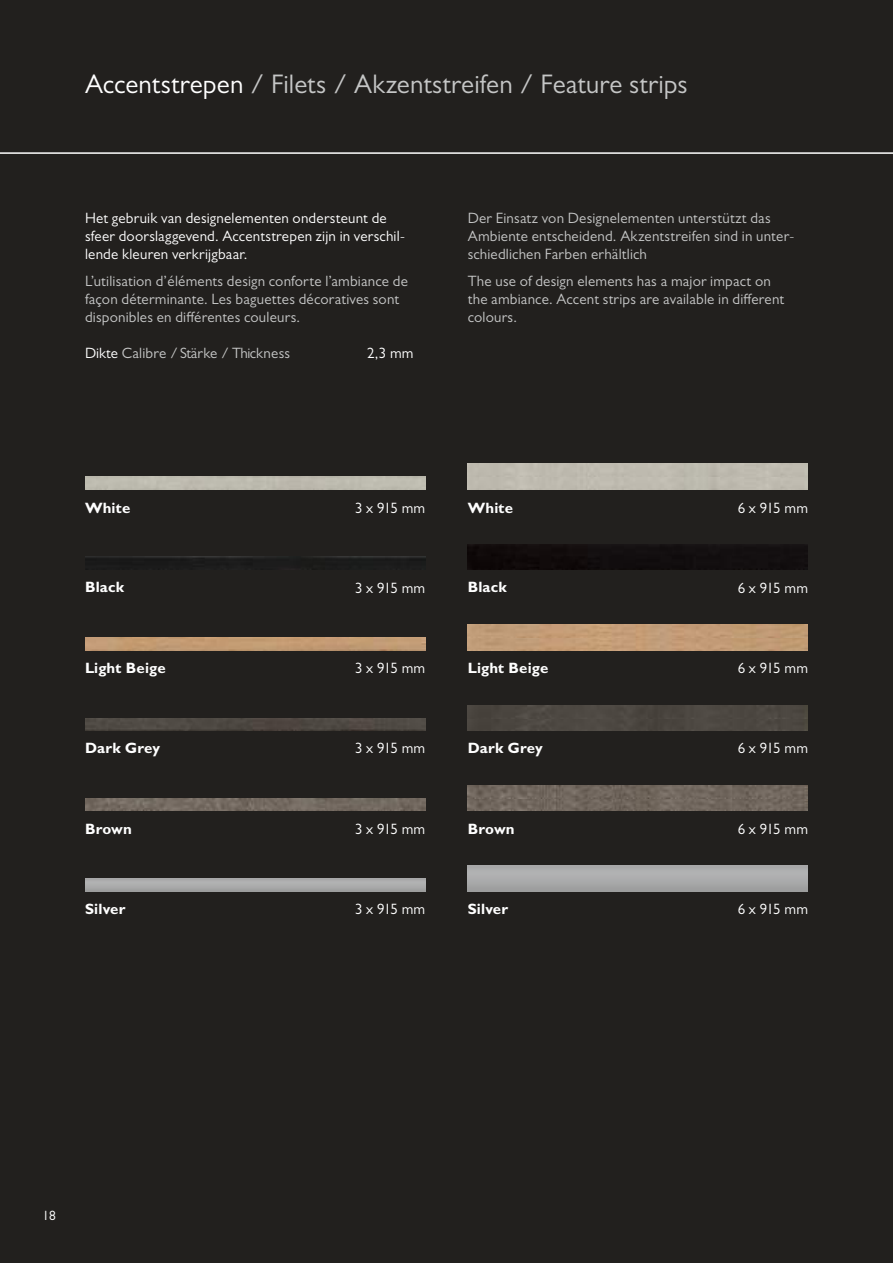
<style>
.page{position:relative;width:893px;height:1263px;background:#22201e}
.page>*{position:absolute;margin:0;border:0;box-sizing:border-box;transform-origin:0 0}
.t1{font:27px "Gill Sans MT Pro";letter-spacing:.005em;color:#c5c6c6}
.t2{font:15px/18px "Gill Sans MT Pro";letter-spacing:.015em;color:#c5c6c6}
.t3{font:15px/18px "Gill Sans MT Pro";letter-spacing:.01em;color:#fff}
.t4{font:700 15px "Gill Sans MT Pro";letter-spacing:.01em;color:#fff}
.t5{font:13.5px "Gill Sans MT Pro";color:#fff}
.s1{color:#fff}
</style>
<div class="page">
<img style="left:468px;top:785px;width:340px;height:26px">
<img style="left:85px;top:798px;width:340px;height:13px">
<img style="left:468px;top:624px;width:340px;height:26px">
<div style="left:85px;top:637px;width:340px;height:13px;background:#c39b73"></div>
<div style="left:468px;top:705px;width:340px;height:26px;background:#4c4741"></div>
<img style="left:85px;top:718px;width:340px;height:13px">
<img style="left:85px;top:557px;width:340px;height:8px">
<div style="left:468px;top:866px;width:340px;height:25px;background:linear-gradient(to right,#aaabab,#aaabab)"></div>
<div style="left:85px;top:879px;width:340px;height:12px;background:#acacad"></div>
<div style="left:468px;top:463px;width:340px;height:26px;background:#bebaaf"></div>
<div style="left:85px;top:476px;width:340px;height:13px;background:#bdbbaf"></div>
<hr style="left:0;top:152px;width:893px;height:2px;background:#fff">
<h1 class="t1" style="left:85px;top:69px;width:604px"><span class="s1">Accentstrepen</span> / Filets / Akzentstreifen / Feature strips</h1>
<p class="t3" style="left:85px;top:209px;width:321px">Het gebruik van designelementen ondersteunt de sfeer doorslaggevend. Accentstrepen zijn in verschil&shy;lende kleuren verkrijgbaar.</p>
<p class="t2" style="left:85px;top:272px;width:324px">L’utilisation d’éléments design conforte l’ambiance de façon déterminante. Les baguettes décoratives sont disponibles en différentes couleurs.</p>
<p class="t2" style="left:85px;top:344px;width:207px"><span class="s1">Dikte</span> Calibre / Stärke / Thickness</p>
<p class="t3" style="left:367px;top:344px;width:48px">2,3 mm</p>
<p class="t2" style="left:468px;top:209px;width:328px">Der Einsatz von Designelementen unterstützt das<br>Ambiente entscheidend. Akzentstreifen sind in unter&shy;schiedlichen Farben erhältlich</p>
<p class="t2" style="left:468px;top:272px;width:318px">The use of design elements has a major impact on the ambiance. Accent strips are available in different colours.</p>
<p class="t4" style="left:85px;top:498px;width:47px">White</p>
<p class="t3" style="left:355px;top:499px;width:72px">3 x 915 mm</p>
<p class="t4" style="left:468px;top:498px;width:47px">White</p>
<p class="t3" style="left:738px;top:499px;width:72px">6 x 915 mm</p>
<p class="t3" style="left:355px;top:578px;width:72px">3 x 915 mm</p>
<p class="t3" style="left:738px;top:578px;width:72px">6 x 915 mm</p>
<p class="t4" style="left:85px;top:578px;width:41px">Black</p>
<p class="t4" style="left:468px;top:578px;width:41px">Black</p>
<p class="t4" style="left:85px;top:659px;width:82px">Light Beige</p>
<p class="t4" style="left:468px;top:659px;width:82px">Light Beige</p>
<p class="t3" style="left:355px;top:659px;width:72px">3 x 915 mm</p>
<p class="t3" style="left:738px;top:659px;width:72px">6 x 915 mm</p>
<p class="t4" style="left:85px;top:739px;width:77px">Dark Grey</p>
<p class="t4" style="left:468px;top:739px;width:77px">Dark Grey</p>
<p class="t3" style="left:355px;top:739px;width:72px">3 x 915 mm</p>
<p class="t3" style="left:738px;top:739px;width:72px">6 x 915 mm</p>
<p class="t3" style="left:355px;top:820px;width:72px">3 x 915 mm</p>
<p class="t3" style="left:738px;top:820px;width:72px">6 x 915 mm</p>
<p class="t4" style="left:85px;top:819px;width:49px">Brown</p>
<p class="t4" style="left:468px;top:819px;width:49px">Brown</p>
<p class="t4" style="left:85px;top:900px;width:42px">Silver</p>
<p class="t4" style="left:468px;top:900px;width:42px">Silver</p>
<p class="t3" style="left:355px;top:900px;width:72px">3 x 915 mm</p>
<p class="t3" style="left:738px;top:900px;width:72px">6 x 915 mm</p>
<p class="t5" style="left:43px;top:1208px;width:15px">18</p>
</div>
